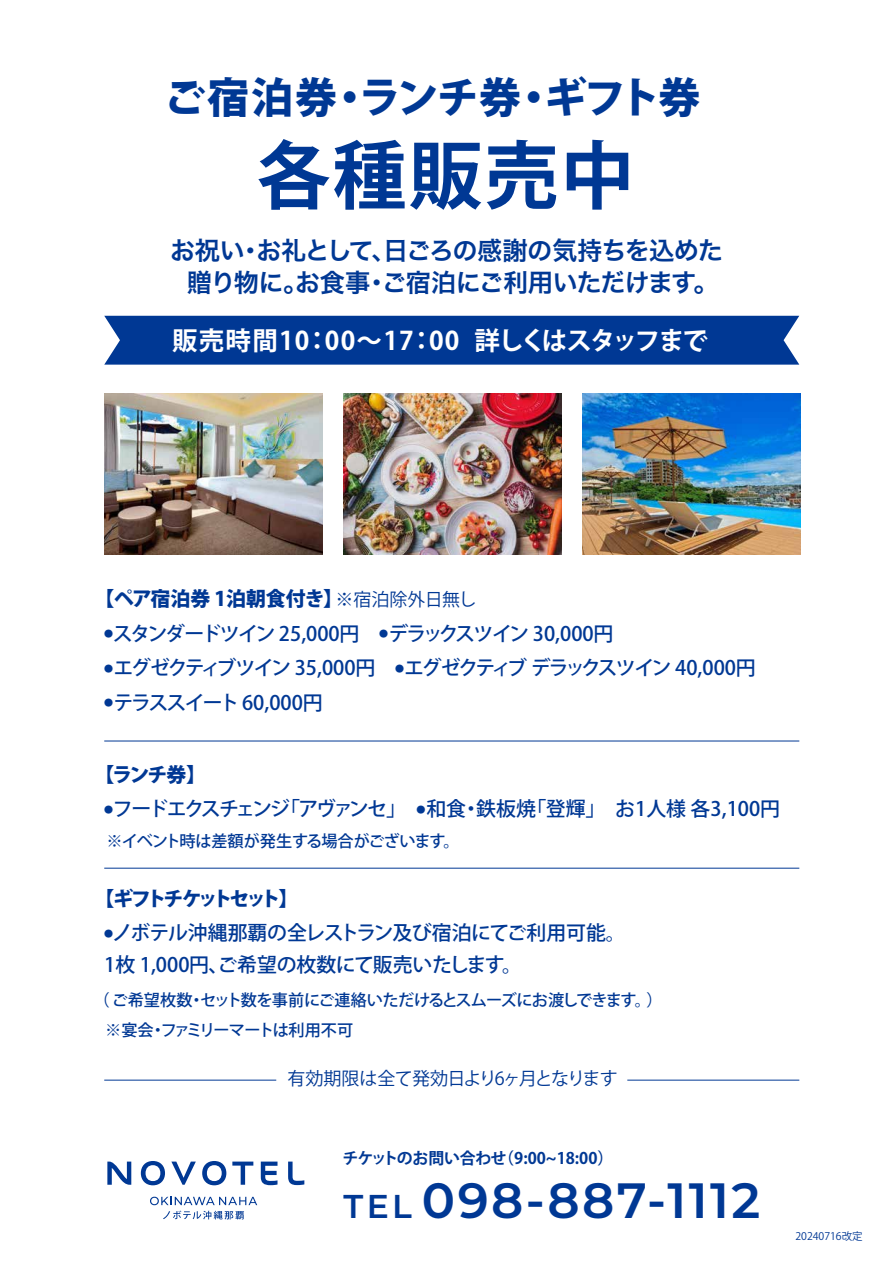
<style>
.page{position:relative;width:893px;height:1263px;background:#fff}
.page>*{position:absolute;margin:0;border:0;box-sizing:border-box;transform-origin:0 0}
.t1{font:700 74.1px "Koz Go Pr 6 N";letter-spacing:.025em;color:#003894}
.t2{font:600 49.5px "Montserrat";letter-spacing:.05em;color:#003894}
.t3{font:800 42px "Koz Go Pr 6 N";letter-spacing:-.04em;color:#003894}
.t4{font:700 25.5px "Koz Go Pr 6 N";letter-spacing:-.03em;color:#fff}
.t5{font:25.2px/32.7px "Hira Kaku Pro W6";letter-spacing:-.04em;color:#003894;text-align:center}
.t6{font:500 19.95px/31.5px "Koz Go Pr 6 N";letter-spacing:-.01em;color:#003894}
.t7{font:500 19.95px "Koz Go Pr 6 N";letter-spacing:-.08em;color:#003894}
.t8{font:500 19.95px "Koz Go Pr 6 N";letter-spacing:-.1em;color:#003894}
.t9{font:500 19.95px "Koz Go Pr 6 N";letter-spacing:-.06em;color:#003894}
.t10{font:800 19.95px "Koz Go Pr 6 N";color:#003894}
.t11{font:800 19.95px "Koz Go Pr 6 N";letter-spacing:-.15em;color:#003894}
.t12{font:800 19.95px "Koz Go Pr 6 N";letter-spacing:-.09em;color:#003894}
.t13{font:18px "Koz Go Pr 6 N";letter-spacing:-.04em;color:#003894}
.t14{font:18px "Koz Go Pr 6 N";letter-spacing:-.02em;color:#003894}
.t15{font:500 16.2px "Koz Go Pr 6 N";letter-spacing:-.04em;color:#003894}
.t16{font:700 15.9px "Koz Go Pr 6 N";letter-spacing:-.03em;color:#003894}
.t17{font:10.5px "Koz Go Pr 6 N";color:#003894}
.s1{font-size:33px}
</style>
<div class="page">
<img style="left:104px;top:393px;width:219px;height:161px">
<img style="left:343px;top:393px;width:219px;height:161px">
<img style="left:583px;top:393px;width:218px;height:161px">
<hr style="left:104px;top:741px;width:695px;height:1px;background:#003894">
<hr style="left:104px;top:868px;width:695px;height:1px;background:#003894">
<hr style="left:104px;top:1080px;width:172px;height:1px;background:#003894">
<hr style="left:627px;top:1080px;width:172px;height:1px;background:#003894">
<svg style="left:107px;top:1161px;width:24px;height:24px"></svg>
<svg style="left:141px;top:1161px;width:24px;height:24px"></svg>
<svg style="left:171px;top:1161px;width:25px;height:24px"></svg>
<svg style="left:202px;top:1161px;width:24px;height:24px"></svg>
<svg style="left:232px;top:1161px;width:21px;height:24px"></svg>
<svg style="left:261px;top:1161px;width:16px;height:24px"></svg>
<svg style="left:288px;top:1161px;width:16px;height:24px"></svg>
<svg style="left:150px;top:1197px;width:107px;height:22px"></svg>
<div style="left:104px;top:316px;width:695px;height:49px;background:#003894"></div>
<h3 class="t3" style="left:164px;top:74px;width:538px">ご宿泊券・ランチ券・ギフト券</h3>
<h1 class="t1" style="left:257px;top:134px;width:379px">各種販売中</h1>
<h3 class="t5" style="left:170px;top:233px;width:554px">お祝い・お礼として、日ごろの感謝の気持ちを込めた贈り物に。お食事・ご宿泊にご利用いただけます。</h3>
<h3 class="t4" style="left:172px;top:326px;width:537px">販売時間10：00～17：00 詳しくはスタッフまで</h3>
<p class="t10" style="left:94px;top:588px;width:250px">【ペア宿泊券 1泊朝食付き】</p>
<p class="t7" style="left:104px;top:622px;width:511px"><sup>●</sup>スタンダードツイン 25,000円　<sup>●</sup>デラックスツイン 30,000円</p>
<p class="t8" style="left:104px;top:657px;width:653px"><sup>●</sup>エグゼクティブツイン 35,000円　<sup>●</sup>エグゼクティブ デラックスツイン 40,000円</p>
<p class="t7" style="left:104px;top:691px;width:220px"><sup>●</sup>テラススイート 60,000円</p>
<p class="t14" style="left:336px;top:590px;width:142px">※宿泊除外日無し</p>
<p class="t12" style="left:94px;top:763px;width:113px">【ランチ券】</p>
<p class="t9" style="left:104px;top:798px;width:677px"><sup>●</sup>フードエクスチェンジ「アヴァンセ」　<sup>●</sup> 和食・鉄板焼「登輝」　お1人様 各3,100円</p>
<p class="t15" style="left:106px;top:832px;width:355px">※イベント時は差額が発生する場合がございます。</p>
<p class="t11" style="left:94px;top:887px;width:205px">【ギフトチケットセット】</p>
<p class="t6" style="left:104px;top:917px;width:523px"><sup>●</sup>ノボテル沖縄那覇の全レストラン及び宿泊にてご利用可能。<br>1枚 1,000円、ご希望の枚数にて販売いたします。</p>
<p class="t15" style="left:94px;top:991px;width:571px">（ ご希望枚数・セット数を事前にご連絡いただけるとスムーズにお渡しできます。）</p>
<p class="t15" style="left:105px;top:1021px;width:250px">※宴会・ファミリーマートは利用不可</p>
<p class="t13" style="left:287px;top:1068px;width:332px">有効期限は全て発効日より6ヶ月となります</p>
<p class="t16" style="left:343px;top:1149px;width:272px">チケットのお問い合わせ（9:00~18:00）</p>
<h2 class="t2" style="left:344px;top:1165px;width:418px"><span class="s1">TEL</span> 098-887-1112</h2>
<p class="t17" style="left:795px;top:1230px;width:69px">20240716改定</p>
</div>
